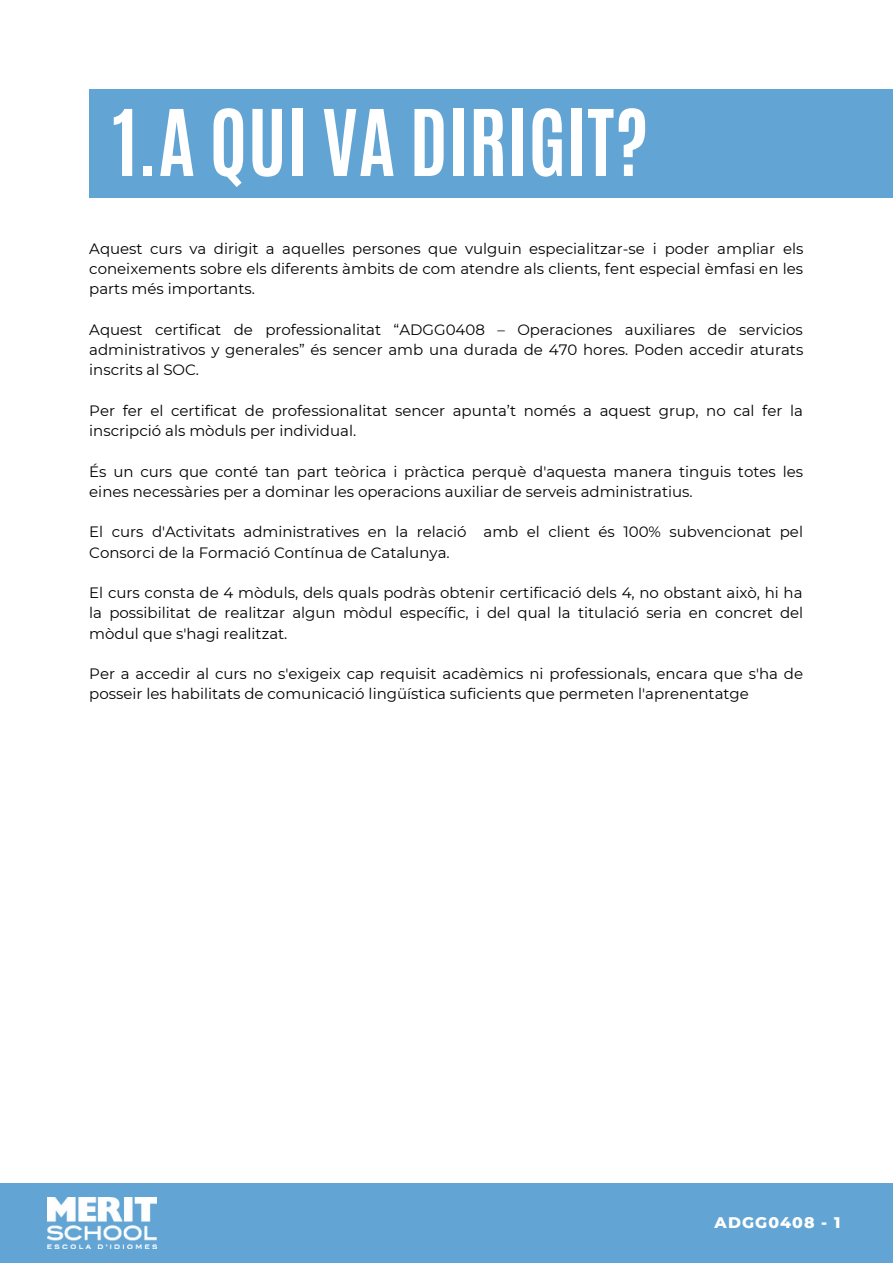
<style>
.page{position:relative;width:893px;height:1264px;background:#fff}
.page>*{position:absolute;margin:0;border:0;box-sizing:border-box;transform-origin:0 0}
.t1{font:700 78px "Antonio";color:#fff}
.t2{font:800 15.75px "Montserrat";letter-spacing:.07em;color:#fff}
.t3{font:15px/20.2px "Montserrat";color:#000}
</style>
<div class="page">
<div style="left:89px;top:89px;width:803px;height:109px;background:#62a4d3"></div>
<div style="left:0;top:1183px;width:892px;height:79px;background:#62a4d3"></div>
<img style="left:47px;top:1197px;width:109px;height:50px">
<h1 class="t1" style="left:112px;top:87px;width:537px">1.A QUI VA DIRIGIT?</h1>
<p class="t3" style="left:89px;top:238px;width:715px;text-align:justify">Aquest curs va dirigit a aquelles persones que vulguin especialitzar-se i poder ampliar els coneixements sobre els diferents àmbits de com atendre als clients, fent especial èmfasi en les parts més importants.</p>
<p class="t3" style="left:89px;top:319px;width:715px;text-align:justify">Aquest certificat de professionalitat “ADGG0408 – Operaciones auxiliares de servicios administrativos y generales” és sencer amb una durada de 470 hores. Poden accedir aturats inscrits al SOC.</p>
<p class="t3" style="left:89px;top:400px;width:715px">Per fer el certificat de professionalitat sencer apunta’t només a aquest grup, no cal fer la inscripció als mòduls per individual.</p>
<p class="t3" style="left:89px;top:461px;width:715px">És un curs que conté tan part teòrica i pràctica perquè d'aquesta manera tinguis totes les eines necessàries per a dominar les operacions auxiliar de serveis administratius.</p>
<p class="t3" style="left:89px;top:522px;width:715px">El curs d'Activitats administratives en la relació amb el client és 100% subvencionat pel<br>Consorci de la Formació Contínua de Catalunya.</p>
<p class="t3" style="left:89px;top:582px;width:715px;text-align:justify">El curs consta de 4 mòduls, dels quals podràs obtenir certificació dels 4, no obstant això, hi ha la possibilitat de realitzar algun mòdul específic, i del qual la titulació seria en concret del mòdul que s'hagi realitzat.</p>
<p class="t3" style="left:89px;top:663px;width:715px">Per a accedir al curs no s'exigeix cap requisit acadèmics ni professionals, encara que s'ha de posseir les habilitats de comunicació lingüística suficients que permeten l'aprenentatge</p>
<p class="t2" style="left:714px;top:1212px;width:127px">ADGG0408 - 1</p>
</div>
